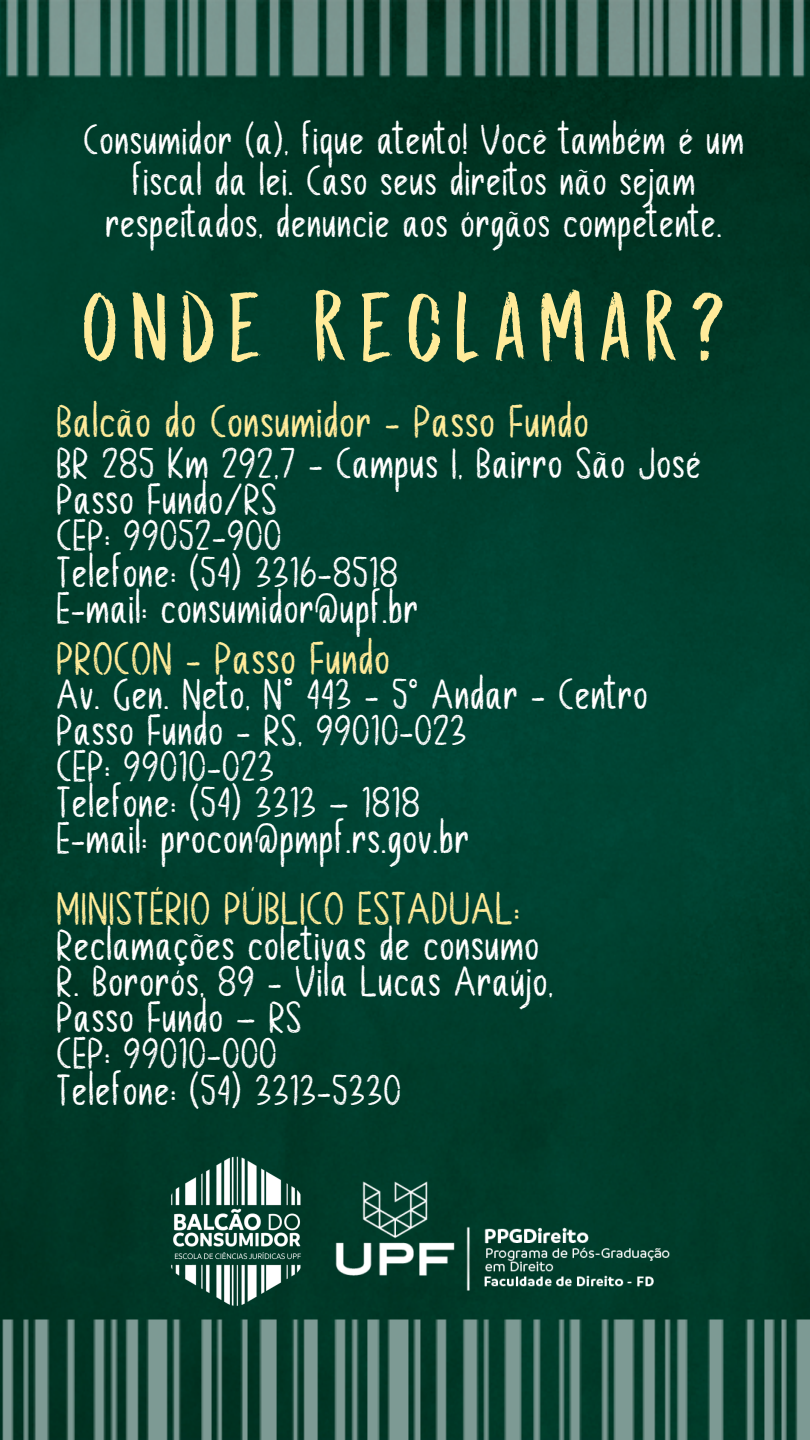
<style>
.page{position:relative;width:810px;height:1440px;background:#fff}
.page>*{position:absolute;margin:0;border:0;box-sizing:border-box;transform-origin:0 0}
.t1{font:98.6px "DK Midnight Chalker";letter-spacing:.11em;color:#ffeb9a}
.t2{font:45.6px "Chalk Board";letter-spacing:.035em;color:#ffeb9a}
.t3{font:43.4px "Chalk Board";letter-spacing:.035em;color:#fff}
.t4{font:42.2px/41.6px "Chalk Board";letter-spacing:.035em;color:#fff;text-align:center}
</style>
<div class="page">
<img style="left:0;top:0;width:810px;height:1440px">
<img style="left:134px;top:1129px;width:205px;height:205px">
<img style="left:306px;top:1157px;width:389px;height:162px">
<p class="t4" style="left:85px;top:118px;width:661px">Consumidor (a), fique atento! Você também é um fiscal da lei. Caso seus direitos não sejam respeitados, denuncie aos órgãos competente.</p>
<p class="t1" style="left:81px;top:270px;width:646px">ONDE RECLAMAR?</p>
<p class="t2" style="left:58px;top:395px;width:533px">Balcão do Consumidor - Passo Fundo</p>
<p class="t3" style="left:58px;top:438px;width:646px">BR 285 Km 292,7 - Campus I, Bairro São José</p>
<p class="t3" style="left:58px;top:474px;width:221px">Passo Fundo/RS</p>
<p class="t3" style="left:58px;top:510px;width:226px">CEP: 99052-900</p>
<p class="t3" style="left:58px;top:546px;width:342px">Telefone: (54) 3316-8518</p>
<p class="t3" style="left:58px;top:582px;width:363px">E-mail: consumidor@upf.br</p>
<p class="t2" style="left:58px;top:632px;width:334px">PROCON - Passo Fundo</p>
<p class="t3" style="left:58px;top:668px;width:592px">Av. Gen. Neto, N° 443 - 5º Andar - Centro</p>
<p class="t3" style="left:58px;top:705px;width:411px">Passo Fundo - RS, 99010-023</p>
<p class="t3" style="left:58px;top:741px;width:218px">CEP: 99010-023</p>
<p class="t3" style="left:58px;top:777px;width:365px">Telefone: (54) 3313 – 1818</p>
<p class="t3" style="left:58px;top:813px;width:413px">E-mail: procon@pmpf.rs.gov.br</p>
<p class="t2" style="left:58px;top:882px;width:464px">MINISTÉRIO PÚBLICO ESTADUAL:</p>
<p class="t3" style="left:58px;top:920px;width:484px">Reclamações coletivas de consumo</p>
<p class="t3" style="left:58px;top:956px;width:498px">R. Bororós, 89 - Vila Lucas Araújo,</p>
<p class="t3" style="left:58px;top:992px;width:246px">Passo Fundo – RS</p>
<p class="t3" style="left:58px;top:1028px;width:221px">CEP: 99010-000</p>
<p class="t3" style="left:58px;top:1064px;width:345px">Telefone: (54) 3313-5330</p>
</div>
